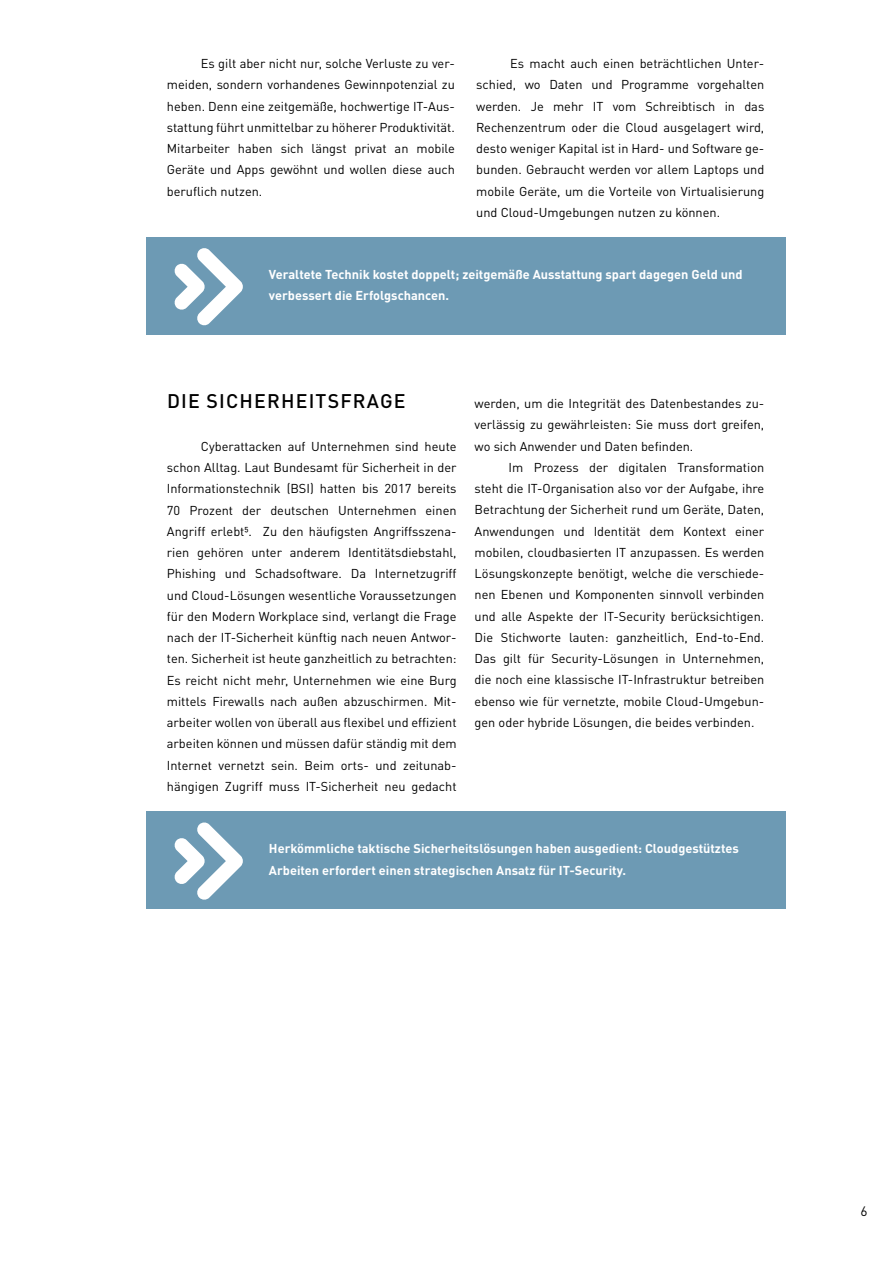
<style>
.page{position:relative;width:893px;height:1263px;background:#fff}
.page>*{position:absolute;margin:0;border:0;box-sizing:border-box;transform-origin:0 0}
.t1{font:500 19.5px "Bechtle DIN";letter-spacing:.06em;color:#000}
.t2{font:13.5px "Bechtle DIN";color:#000}
.t3{font:12.75px/21.3px "Bechtle DIN";color:#000;text-align:justify}
.t4{font:700 12.75px/21.3px "Bechtle DIN";color:#fff}
</style>
<div class="page">
<div style="left:146px;top:237px;width:640px;height:98px;background:#6d9ab4"></div>
<svg style="left:174px;top:248px;width:69px;height:78px"></svg>
<div style="left:146px;top:811px;width:640px;height:98px;background:#6d9ab4"></div>
<svg style="left:174px;top:822px;width:69px;height:78px"></svg>
<p class="t3" style="left:167px;top:52px;width:290px;text-indent:34px">Es gilt aber nicht nur, solche Verluste zu ver&shy;meiden, sondern vorhandenes Gewinnpotenzial zu heben. Denn eine zeitgemäße, hochwertige IT-Aus&shy;stattung führt unmittelbar zu höherer Produktivität.<br>Mitarbeiter haben sich längst privat an mobile Geräte und Apps gewöhnt und wollen diese auch beruflich nutzen.</p>
<p class="t3" style="left:476px;top:51px;width:290px;text-indent:34px">Es macht auch einen beträchtlichen Unter&shy;schied, wo Daten und Programme vorgehalten werden. Je mehr IT vom Schreibtisch in das Rechenzentrum oder die Cloud ausgelagert wird, desto weniger Kapital ist in Hard- und Software ge&shy;bunden. Gebraucht werden vor allem Laptops und mobile Geräte, um die Vorteile von Virtualisierung und Cloud-Umgebungen nutzen zu können.</p>
<p class="t4" style="left:269px;top:262px;width:475px">Veraltete Technik kostet doppelt; zeitgemäße Ausstattung spart dagegen Geld und verbessert die Erfolgschancen.</p>
<h1 class="t1" style="left:167px;top:385px;width:240px">DIE SICHERHEITSFRAGE</h1>
<p class="t3" style="left:167px;top:434px;width:291px;text-indent:34px">Cyberattacken auf Unternehmen sind heute schon Alltag. Laut Bundesamt für Sicherheit in der Informationstechnik (BSI) hatten bis 2017 bereits 70 Prozent der deutschen Unternehmen einen Angriff erlebt5. Zu den häufigsten Angriffsszena&shy;rien gehören unter anderem Identitätsdiebstahl, Phishing und Schadsoftware. Da Internetzugriff und Cloud-Lösungen wesentliche Voraussetzungen für den Modern Workplace sind, verlangt die Frage nach der IT-Sicherheit künftig nach neuen Antwor&shy;ten. Sicherheit ist heute ganzheitlich zu betrachten:<br>Es reicht nicht mehr, Unternehmen wie eine Burg mittels Firewalls nach außen abzuschirmen. Mit&shy;arbeiter wollen von überall aus flexibel und effizient arbeiten können und müssen dafür ständig mit dem Internet vernetzt sein. Beim orts- und zeitunab&shy;hängigen Zugriff muss IT-Sicherheit neu gedacht</p>
<p class="t3" style="left:475px;top:392px;width:291px">werden, um die Integrität des Datenbestandes zu&shy;verlässig zu gewährleisten: Sie muss dort greifen, wo sich Anwender und Daten befinden.</p>
<p class="t3" style="left:475px;top:455px;width:291px;text-indent:34px">Im Prozess der digitalen Transformation steht die IT-Organisation also vor der Aufgabe, ihre Betrachtung der Sicherheit rund um Geräte, Daten, Anwendungen und Identität dem Kontext einer mobilen, cloudbasierten IT anzupassen. Es werden Lösungskonzepte benötigt, welche die verschiede&shy;nen Ebenen und Komponenten sinnvoll verbinden und alle Aspekte der IT-Security berücksichtigen.<br>Die Stichworte lauten: ganzheitlich, End-to-End.<br>Das gilt für Security-Lösungen in Unternehmen, die noch eine klassische IT-Infrastruktur betreiben ebenso wie für vernetzte, mobile Cloud-Umgebun&shy;gen oder hybride Lösungen, die beides verbinden.</p>
<p class="t4" style="left:269px;top:836px;width:471px">Herkömmliche taktische Sicherheitslösungen haben ausgedient: Cloudgestütztes<br>Arbeiten erfordert einen strategischen Ansatz für IT-Security.</p>
<p class="t2" style="left:860px;top:1201px;width:9px">6</p>
</div>
